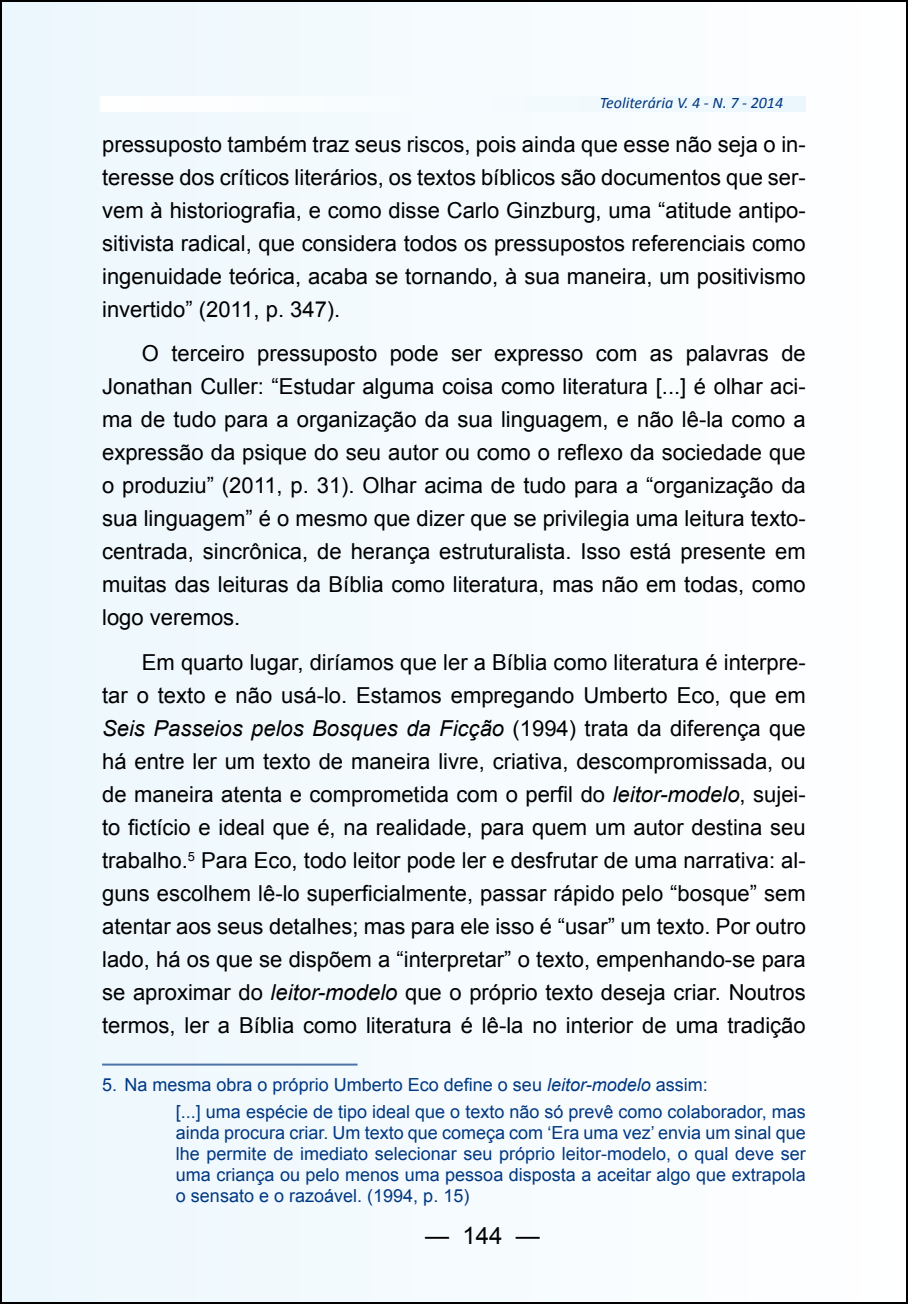
<style>
.page{position:relative;width:908px;height:1304px;background:#fff}
.page>*{position:absolute;margin:0;border:0;box-sizing:border-box;transform-origin:0 0}
.t1{font:24px "Arial";color:#000}
.t2{font:22px/33px "Arial";color:#000;text-align:justify}
.t3{font:18px/21px "Arial";color:#003882}
.t4{font:italic 16px "Calibri";color:#003882}
.s1{font-style:italic}
</style>
<div class="page">
<div style="left:1px;top:1px;width:905px;height:1302px;background:#f5fbfe"></div>
<hr style="left:102px;top:1064px;width:255px;height:2px;background:#4d74a8">
<p class="t4" style="left:599px;top:93px;width:185px">Teoliterária V. 4 - N. 7 - 2014</p>
<p class="t2" style="left:102px;top:128px;width:705px">pressuposto também traz seus riscos, pois ainda que esse não seja o in&shy;teresse dos críticos literários, os textos bíblicos são documentos que ser&shy;vem à historiografia, e como disse Carlo Ginzburg, uma “atitude antipo&shy;sitivista radical, que considera todos os pressupostos referenciais como ingenuidade teórica, acaba se tornando, à sua maneira, um positivismo invertido” (2011, p. 347).</p>
<p class="t2" style="left:102px;top:337px;width:705px;text-indent:40px">O terceiro pressuposto pode ser expresso com as palavras de Jonathan Culler: “Estudar alguma coisa como literatura [...] é olhar aci&shy;ma de tudo para a organização da sua linguagem, e não lê-la como a expressão da psique do seu autor ou como o reflexo da sociedade que o produziu” (2011, p. 31). Olhar acima de tudo para a “organização da sua linguagem” é o mesmo que dizer que se privilegia uma leitura texto&shy;centrada, sincrônica, de herança estruturalista. Isso está presente em muitas das leituras da Bíblia como literatura, mas não em todas, como logo veremos.</p>
<p class="t2" style="left:102px;top:646px;width:705px;text-indent:40px">Em quarto lugar, diríamos que ler a Bíblia como literatura é interpre&shy;tar o texto e não usá-lo. Estamos empregando Umberto Eco, que em <span class="s1">Seis Passeios pelos Bosques da Ficção</span> (1994) trata da diferença que há entre ler um texto de maneira livre, criativa, descompromissada, ou de maneira atenta e comprometida com o perfil do <span class="s1">leitor-modelo</span>, sujei&shy;to fictício e ideal que é, na realidade, para quem um autor destina seu trabalho.<sup>5</sup> Para Eco, todo leitor pode ler e desfrutar de uma narrativa: al&shy;guns escolhem lê-lo superficialmente, passar rápido pelo “bosque” sem atentar aos seus detalhes; mas para ele isso é “usar” um texto. Por outro lado, há os que se dispõem a “interpretar” o texto, empenhando-se para se aproximar do <span class="s1">leitor-modelo</span> que o próprio texto deseja criar. Noutros termos, ler a Bíblia como literatura é lê-la no interior de uma tradição</p>
<p class="t3" style="left:176px;top:1072px;width:631px;line-height:26.6px;text-indent:-74px">5. Na mesma obra o próprio Umberto Eco define o seu <span class="s1">leitor-modelo</span> assim:<br>[...] uma espécie de tipo ideal que o texto não só prevê como colaborador, mas</p>
<p class="t3" style="left:176px;top:1122px;width:631px;text-align:justify">ainda procura criar. Um texto que começa com ‘Era uma vez’ envia um sinal que lhe permite de imediato selecionar seu próprio leitor-modelo, o qual deve ser uma criança ou pelo menos uma pessoa disposta a aceitar algo que extrapola o sensato e o razoável. (1994, p. 15)</p>
<p class="t1" style="left:425px;top:1219px;width:116px">— 144 —</p>
</div>
